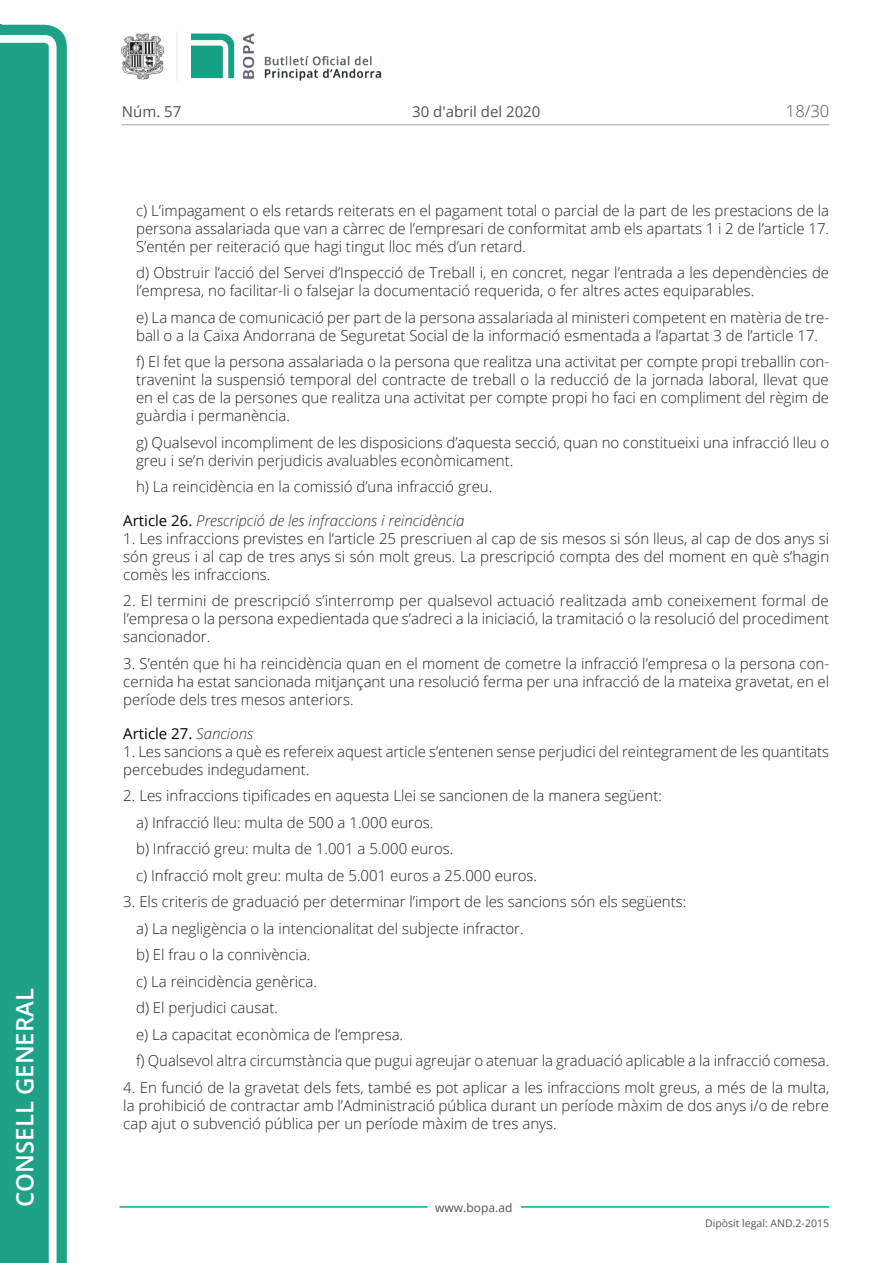
<style>
.page{position:relative;width:893px;height:1263px;background:#fff}
.page>*{position:absolute;margin:0;border:0;box-sizing:border-box;transform-origin:0 0}
.t1{font:600 24px "Open Sans";color:#fff}
.t2{font:300 16.5px "Open Sans";color:#545454}
.Body_text_i{font:300 15px/18px "Open Sans";color:#231f20}
.Body_text{font:300 15px/18px "Open Sans";color:#231f20;text-align:justify}
.Titol_7{font:italic 300 15px "Open Sans";color:#303030}
.t3{font:15px "Open Sans";color:#545454}
.Titol_7-2{font:15px "Open Sans";color:#000}
.t4{font:12px "Open Sans";color:#545454}
.t5{font:10.5px "Open Sans";color:#545454}
.s1{font-weight:400;font-style:normal;color:#000}
.s2{font-weight:300;font-style:italic;color:#303030}
</style>
<div class="page">
<svg style="left:0;top:25px;width:67px;height:1238px;fill:#1ea187"></svg>
<div style="left:0;top:43px;width:49px;height:1220px;background:#1ea187"></div>
<img style="left:122px;top:32px;width:260px;height:49px">
<hr style="left:119px;top:1206px;width:309px;height:2px;background:#00ae91">
<hr style="left:521px;top:1206px;width:308px;height:2px;background:#00ae91">
<hr style="left:122px;top:124px;width:707px;height:1px;background:#bcbdc0">
<h1 class="t1" style="left:8px;top:1207px;width:220px;rotate:-90deg">Consell General</h1>
<p class="t3" style="left:122px;top:102px;width:61px">Núm. 57</p>
<p class="t3" style="left:412px;top:102px;width:130px">30 d'abril del 2020</p>
<p class="t2" style="left:786px;top:100px;width:45px">18/30</p>
<p class="Body_text_i" style="left:136px;top:201px;width:695px;text-align:justify">c) L’impagament o els retards reiterats en el pagament total o parcial de la part de les prestacions de la persona assalariada que van a càrrec de l’empresari de conformitat amb els apartats 1 i 2 de l’article 17.<br>S’entén per reiteració que hagi tingut lloc més d’un retard.</p>
<p class="Body_text_i" style="left:136px;top:263px;width:695px">d) Obstruir l’acció del Servei d’Inspecció de Treball i, en concret, negar l’entrada a les dependències de l’empresa, no facilitar-li o falsejar la documentació requerida, o fer altres actes equiparables.</p>
<p class="Body_text_i" style="left:136px;top:308px;width:695px">e) La manca de comunicació per part de la persona assalariada al ministeri competent en matèria de tre&shy;ball o a la Caixa Andorrana de Seguretat Social de la informació esmentada a l’apartat 3 de l’article 17.</p>
<p class="Body_text_i" style="left:136px;top:352px;width:695px;text-align:justify">f) El fet que la persona assalariada o la persona que realitza una activitat per compte propi treballin con&shy;travenint la suspensió temporal del contracte de treball o la reducció de la jornada laboral, llevat que en el cas de la persones que realitza una activitat per compte propi ho faci en compliment del règim de guàrdia i permanència.</p>
<p class="Body_text_i" style="left:136px;top:433px;width:695px">g) Qualsevol incompliment de les disposicions d’aquesta secció, quan no constitueixi una infracció lleu o greu i se’n derivin perjudicis avaluables econòmicament.</p>
<p class="Body_text_i" style="left:136px;top:477px;width:358px">h) La reincidència en la comissió d’una infracció greu.</p>
<p class="Titol_7" style="left:123px;top:510px;width:343px"><span class="s1">Article 26.</span> Prescripció de les infraccions i reincidència</p>
<p class="Body_text" style="left:123px;top:529px;width:707px">1. Les infraccions previstes en l’article 25 prescriuen al cap de sis mesos si són lleus, al cap de dos anys si són greus i al cap de tres anys si són molt greus. La prescripció compta des del moment en què s’hagin comès les infraccions.</p>
<p class="Body_text" style="left:123px;top:592px;width:707px">2. El termini de prescripció s’interromp per qualsevol actuació realitzada amb coneixement formal de l’empresa o la persona expedientada que s’adreci a la iniciació, la tramitació o la resolució del procediment sancionador.</p>
<p class="Body_text" style="left:123px;top:654px;width:707px">3. S’entén que hi ha reincidència quan en el moment de cometre la infracció l’empresa o la persona con&shy;cernida ha estat sancionada mitjançant una resolució ferma per una infracció de la mateixa gravetat, en el període dels tres mesos anteriors.</p>
<p class="Titol_7-2" style="left:123px;top:723px;width:131px">Article 27. <span class="s2">Sancions</span></p>
<p class="Body_text" style="left:123px;top:742px;width:707px">1. Les sancions a què es refereix aquest article s’entenen sense perjudici del reintegrament de les quantitats percebudes indegudament.</p>
<p class="Body_text" style="left:123px;top:786px;width:540px">2. Les infraccions tipificades en aquesta Llei se sancionen de la manera següent:</p>
<p class="Body_text_i" style="left:136px;top:813px;width:299px">a) Infracció lleu: multa de 500 a 1.000 euros.</p>
<p class="Body_text_i" style="left:136px;top:839px;width:319px">b) Infracció greu: multa de 1.001 a 5.000 euros.</p>
<p class="Body_text_i" style="left:136px;top:866px;width:403px">c) Infracció molt greu: multa de 5.001 euros a 25.000 euros.</p>
<p class="Body_text" style="left:123px;top:892px;width:564px">3. Els criteris de graduació per determinar l’import de les sancions són els següents:</p>
<p class="Body_text_i" style="left:136px;top:919px;width:389px">a) La negligència o la intencionalitat del subjecte infractor.</p>
<p class="Body_text_i" style="left:136px;top:945px;width:176px">b) El frau o la connivència.</p>
<p class="Body_text_i" style="left:136px;top:972px;width:182px">c) La reincidència genèrica.</p>
<p class="Body_text_i" style="left:136px;top:998px;width:143px">d) El perjudici causat.</p>
<p class="Body_text_i" style="left:136px;top:1025px;width:269px">e) La capacitat econòmica de l’empresa.</p>
<p class="Body_text_i" style="left:136px;top:1051px;width:695px">f) Qualsevol altra circumstància que pugui agreujar o atenuar la graduació aplicable a la infracció comesa.</p>
<p class="Body_text" style="left:123px;top:1078px;width:707px">4. En funció de la gravetat dels fets, també es pot aplicar a les infraccions molt greus, a més de la multa, la prohibició de contractar amb l’Administració pública durant un període màxim de dos anys i/o de rebre cap ajut o subvenció pública per un període màxim de tres anys.</p>
<p class="t4" style="left:435px;top:1199px;width:79px">www.bopa.ad</p>
<p class="t5" style="left:705px;top:1216px;width:125px">Dipòsit legal: AND.2-2015</p>
</div>
